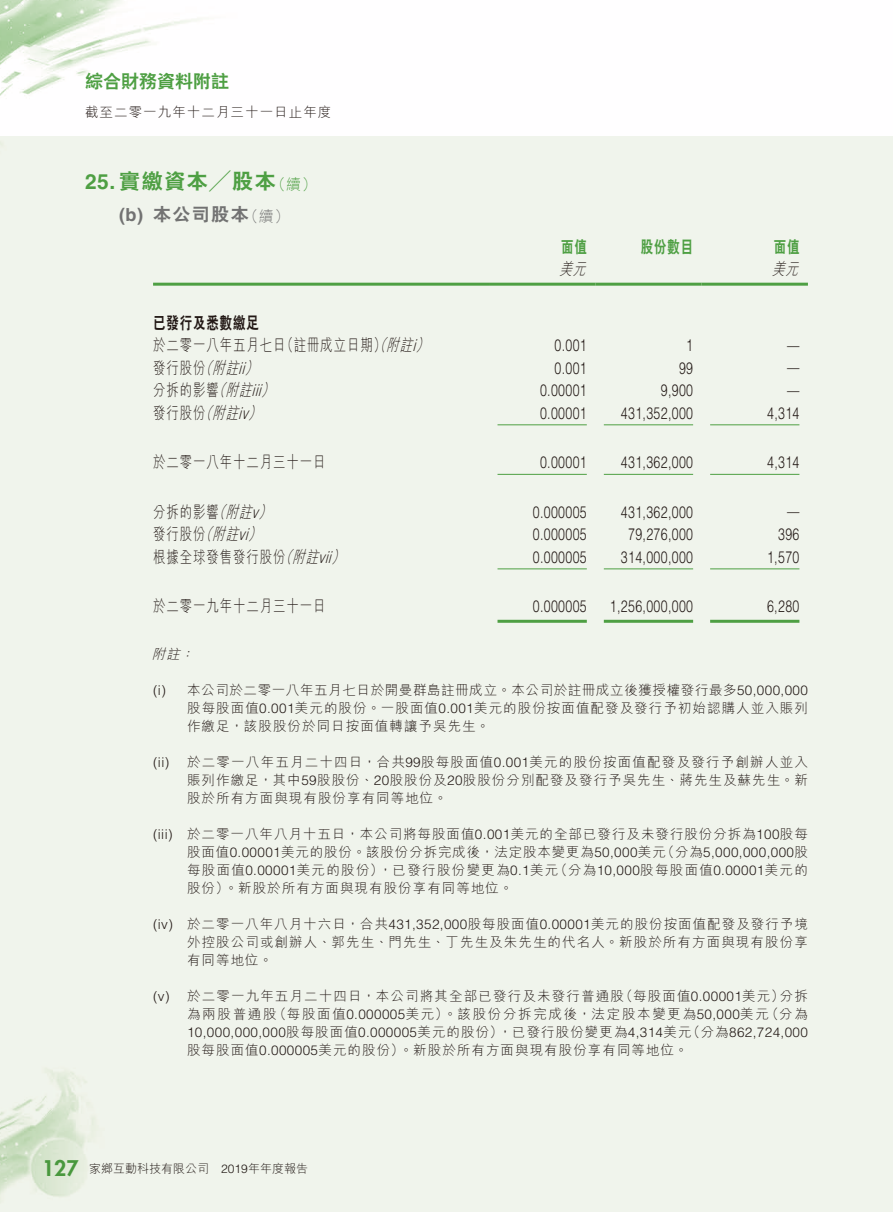
<style>
.page{position:relative;width:893px;height:1212px;background:#fff}
.page>*{position:absolute;margin:0;border:0;box-sizing:border-box;transform-origin:0 0}
.t1{font:800 21px "C Hei 2 HK";letter-spacing:.08em;color:#4e9f43}
.t2{font:800 21px "Futura Std";color:#4e9f43}
.t3{font:800 18px "C Hei 2 HK";color:#4e9f43}
.t4{font:800 18px "C Hei 2 HK";letter-spacing:.08em;color:#727272}
.t5{font:700 18px "Helvetica LT Std";color:#727272}
.t6{font:300 16.5px "Helvetica LT Std";letter-spacing:.03em;color:#231916;scale:.75 1}
.t7{font:300 16.5px "M Hei HK";letter-spacing:.08em;color:#231916;scale:.75 1}
.t8{font:italic 300 16.5px "M Hei HK";color:#231916;scale:.75 1}
.t9{font:800 16.5px "C Hei 2 HK";letter-spacing:.08em;color:#4e9f43;scale:.75 1}
.t10{font:800 16.5px "C Hei 2 HK";letter-spacing:.08em;color:#231916;scale:.75 1}
.t11{font:300 15px "M Hei HK";color:#4e9f43}
.t12{font:300 15px "M Hei HK";color:#727272}
.t13{font:300 13.5px/18px "M Hei HK";letter-spacing:.08em;color:#231916}
.t14{font:300 13.5px "Helvetica LT Std";letter-spacing:.03em;color:#231916}
.t15{font:300 13.5px "M Hei HK";letter-spacing:.045em;color:#231916}
.t16{font:300 13.5px "M Hei HK";letter-spacing:.125em;color:#231916}
.t17{font:italic 300 13.5px "M Hei HK";color:#231916}
.t18{font:300 12px "M Hei HK";color:#231916}
.s1{font-family:"Helvetica LT Std";font-weight:700}
.s2{font-style:italic}
.s3{font-family:"Helvetica LT Std"}
.s4{font-family:"Helvetica LT Std";font-style:italic}
.s5{font-family:"M Hei HK"}
</style>
<div class="page">
<img style="left:0;top:0;width:202px;height:96px">
<div style="left:0;top:136px;width:893px;height:1076px;background:#f0f5ec"></div>
<hr style="left:153px;top:283px;width:336px;height:3px;background:#4e9f43">
<hr style="left:489px;top:283px;width:106px;height:3px;background:#4e9f43">
<hr style="left:595px;top:283px;width:107px;height:3px;background:#4e9f43">
<hr style="left:702px;top:283px;width:106px;height:3px;background:#4e9f43">
<hr style="left:497px;top:424px;width:90px;height:1px;background:#4e9f43">
<hr style="left:604px;top:424px;width:89px;height:1px;background:#4e9f43">
<hr style="left:710px;top:424px;width:89px;height:1px;background:#4e9f43">
<hr style="left:497px;top:474px;width:90px;height:1px;background:#4e9f43">
<hr style="left:604px;top:474px;width:89px;height:1px;background:#4e9f43">
<hr style="left:710px;top:474px;width:89px;height:1px;background:#4e9f43">
<hr style="left:497px;top:568px;width:90px;height:1px;background:#4e9f43">
<hr style="left:604px;top:568px;width:89px;height:1px;background:#4e9f43">
<hr style="left:710px;top:568px;width:89px;height:1px;background:#4e9f43">
<hr style="left:497px;top:620px;width:90px;height:3px;background:#4e9f43">
<hr style="left:604px;top:620px;width:89px;height:3px;background:#4e9f43">
<hr style="left:710px;top:620px;width:89px;height:3px;background:#4e9f43">
<h2 class="t3" style="left:85px;top:73px;width:145px">綜合財務資料附註</h2>
<p class="t13" style="left:85px;top:102px;width:248px">截至二零一九年十二月三十一日止年度</p>
<h1 class="t1" style="left:85px;top:170px;width:192px"><span class="s1">25.</span>實繳資本╱股本</h1>
<p class="t12" style="left:244px;top:209px;width:47px">（續(</p>
<p class="t11" style="left:271px;top:176px;width:47px">（續(</p>
<h2 class="t4" style="left:153px;top:206px;width:97px">本公司股本</h2>
<h2 class="t5" style="left:119px;top:204px;width:25px">b( )</h2>
<p class="t9" style="left:561px;top:238px;width:36px">面值</p>
<p class="t9" style="left:641px;top:238px;width:71px">股份數目</p>
<p class="t9" style="left:774px;top:238px;width:36px">面值</p>
<p class="t8" style="left:559px;top:261px;width:42px">美元</p>
<p class="t8" style="left:772px;top:261px;width:42px">美元</p>
<p class="t10" style="left:153px;top:314px;width:143px">已發行及悉數繳足</p>
<p class="t7" style="left:281px;top:337px;width:147px">（註冊成立日期）<span class="s2">（</span></p>
<p class="t8" style="left:415px;top:337px;width:24px">(</p>
<p class="t8" style="left:386px;top:337px;width:47px">附註<span class="s3">i</span></p>
<p class="t7" style="left:153px;top:337px;width:178px">於二零一八年五月七日</p>
<p class="t6" style="left:554px;top:335px;width:45px">0.001</p>
<p class="t6" style="left:686px;top:335px;width:11px">1</p>
<p class="t6" style="left:787px;top:334px;width:18px">—</p>
<p class="t8" style="left:199px;top:359px;width:24px">（</p>
<p class="t8" style="left:244px;top:359px;width:24px">(</p>
<p class="t7" style="left:153px;top:359px;width:130px">發行股份<span class="s2">附註</span><span class="s4">ii</span></p>
<p class="t6" style="left:554px;top:357px;width:45px">0.001</p>
<p class="t6" style="left:679px;top:357px;width:20px">99</p>
<p class="t6" style="left:787px;top:357px;width:18px">—</p>
<p class="t8" style="left:213px;top:382px;width:24px">（</p>
<p class="t8" style="left:261px;top:382px;width:24px">(</p>
<p class="t7" style="left:153px;top:382px;width:152px">分拆的影響<span class="s2">附註</span><span class="s4">iii</span></p>
<p class="t6" style="left:540px;top:380px;width:64px">0.00001</p>
<p class="t6" style="left:661px;top:380px;width:45px">9,900</p>
<p class="t6" style="left:787px;top:379px;width:18px">—</p>
<p class="t8" style="left:199px;top:404px;width:24px">（</p>
<p class="t8" style="left:248px;top:404px;width:24px">(</p>
<p class="t7" style="left:153px;top:404px;width:135px">發行股份<span class="s2">附註</span><span class="s4">iv</span></p>
<p class="t6" style="left:540px;top:402px;width:64px">0.00001</p>
<p class="t6" style="left:621px;top:402px;width:98px">431,352,000</p>
<p class="t6" style="left:767px;top:402px;width:45px">4,314</p>
<p class="t7" style="left:153px;top:454px;width:231px">於二零一八年十二月三十一日</p>
<p class="t6" style="left:540px;top:452px;width:64px">0.00001</p>
<p class="t6" style="left:621px;top:452px;width:98px">431,362,000</p>
<p class="t6" style="left:767px;top:452px;width:45px">4,314</p>
<p class="t8" style="left:213px;top:503px;width:24px">（</p>
<p class="t8" style="left:258px;top:503px;width:24px">(</p>
<p class="t7" style="left:153px;top:503px;width:148px">分拆的影響<span class="s2">附註</span><span class="s4">v</span></p>
<p class="t6" style="left:533px;top:501px;width:74px">0.000005</p>
<p class="t6" style="left:621px;top:501px;width:98px">431,362,000</p>
<p class="t6" style="left:787px;top:501px;width:18px">—</p>
<p class="t8" style="left:199px;top:526px;width:24px">（</p>
<p class="t8" style="left:248px;top:526px;width:24px">(</p>
<p class="t7" style="left:153px;top:526px;width:135px">發行股份<span class="s2">附註</span><span class="s4">vi</span></p>
<p class="t6" style="left:533px;top:524px;width:74px">0.000005</p>
<p class="t6" style="left:628px;top:524px;width:88px">79,276,000</p>
<p class="t6" style="left:778px;top:524px;width:30px">396</p>
<p class="t8" style="left:279px;top:548px;width:24px">（</p>
<p class="t8" style="left:331px;top:548px;width:24px">(</p>
<p class="t7" style="left:153px;top:548px;width:246px">根據全球發售發行股份<span class="s2">附註</span><span class="s4">vii</span></p>
<p class="t6" style="left:533px;top:546px;width:74px">0.000005</p>
<p class="t6" style="left:621px;top:546px;width:98px">314,000,000</p>
<p class="t6" style="left:767px;top:546px;width:45px">1,570</p>
<p class="t7" style="left:153px;top:598px;width:231px">於二零一九年十二月三十一日</p>
<p class="t17" style="left:180px;top:647px;width:19px">：</p>
<p class="t17" style="left:152px;top:647px;width:33px">附註</p>
<p class="t6" style="left:533px;top:596px;width:74px">0.000005</p>
<p class="t6" style="left:610px;top:596px;width:113px">1,256,000,000</p>
<p class="t6" style="left:767px;top:596px;width:45px">6,280</p>
<p class="t14" style="left:153px;top:682px;width:14px">i( )</p>
<p class="t14" style="left:153px;top:754px;width:18px">(ii)</p>
<p class="t14" style="left:153px;top:826px;width:21px">(iii)</p>
<p class="t14" style="left:153px;top:916px;width:21px">(iv)</p>
<p class="t14" style="left:153px;top:988px;width:18px">v( )</p>
<p class="t15" style="left:187px;top:683px;width:622px">本公司於二零一八年五月七日於開曼群島註冊成立。本公司於註冊成立後獲授權發行最多<span class="s3">50,000,000</span></p>
<p class="t13" style="left:187px;top:699px;width:622px">股每股面值<span class="s3">0.001</span>美元的股份。一股面值<span class="s3">0.001</span>美元的股份按面值配發及發行予初始認購人並入賬列作繳足，該股股份於同日按面值轉讓予吳先生。</p>
<p class="t13" style="left:187px;top:753px;width:622px">於二零一八年五月二十四日，合共<span class="s3">99</span>股每股面值<span class="s3">0.001</span>美元的股份按面值配發及發行予創辦人並入</p>
<p class="t13" style="left:187px;top:771px;width:622px">賬列作繳足，其中<span class="s3">59</span>股股份、<span class="s3">20</span>股股份及<span class="s3">20</span>股股份分別配發及發行予吳先生、蔣先生及蘇先生。新股於所有方面與現有股份享有同等地位。</p>
<p class="t13" style="left:187px;top:825px;width:622px">於二零一八年八月十五日，本公司將每股面值<span class="s3">0.001</span>美元的全部已發行及未發行股份分拆為<span class="s3">100</span>股每</p>
<p class="t13" style="left:187px;top:843px;width:480px">股面值<span class="s3">0.00001</span>美元的股份。該股份分拆完成後，法定股本變更為<span class="s3">50,000</span>美元</p>
<p class="t14" style="left:554px;top:862px;width:255px"><span class="s5">（分為</span>10,000<span class="s5">股每股面值</span>0.00001<span class="s5">美元的</span></p>
<p class="t14" style="left:661px;top:844px;width:148px"><span class="s5">（分為</span>5,000,000,000<span class="s5">股</span></p>
<p class="t13" style="left:187px;top:861px;width:327px">每股面值<span class="s3">0.00001</span>美元的股份）<br>股份）。新股於所有方面與現有股份享有同等地位。</p>
<p class="t13" style="left:187px;top:915px;width:622px">於二零一八年八月十六日，合共<span class="s3">431,352,000</span>股每股面值<span class="s3">0.00001</span>美元的股份按面值配發及發行予境</p>
<p class="t13" style="left:379px;top:861px;width:181px">，已發行股份變更為<span class="s3">0.1</span>美元</p>
<p class="t13" style="left:187px;top:933px;width:622px">外控股公司或創辦人、郭先生、門先生、丁先生及朱先生的代名人。新股於所有方面與現有股份享有同等地位。</p>
<p class="t13" style="left:780px;top:987px;width:30px">分拆</p>
<p class="t13" style="left:619px;top:987px;width:166px">（每股面值<span class="s3">0.00001</span>美元）</p>
<p class="t13" style="left:187px;top:987px;width:438px">於二零一九年五月二十四日，本公司將其全部已發行及未發行普通股</p>
<p class="t16" style="left:273px;top:1007px;width:497px">（每股面值<span class="s3">0.000005</span>美元）。該股份分拆完成後，法定股本變更為<span class="s3">50,000</span>美元</p>
<p class="t13" style="left:765px;top:1005px;width:44px">（分為</p>
<p class="t13" style="left:187px;top:1005px;width:91px">為兩股普通股</p>
<p class="t14" style="left:187px;top:1024px;width:317px">10,000,000,000<span class="s5">股每股面值</span>0.000005<span class="s5">美元的股份）</span></p>
<p class="t13" style="left:187px;top:1041px;width:502px">股每股面值<span class="s3">0.000005</span>美元的股份）。新股於所有方面與現有股份享有同等地位。</p>
<p class="t13" style="left:498px;top:1023px;width:195px">，已發行股份變更為<span class="s3">4,314</span>美元</p>
<p class="t14" style="left:687px;top:1024px;width:123px"><span class="s5">（分為</span>862,724,000</p>
<h1 class="t2" style="left:42px;top:1155px;width:38px">127</h1>
<p class="t18" style="left:89px;top:1162px;width:122px">家鄉互動科技有限公司</p>
<p class="t18" style="left:221px;top:1162px;width:88px"><span class="s3">2019</span>年年度報告</p>
</div>
